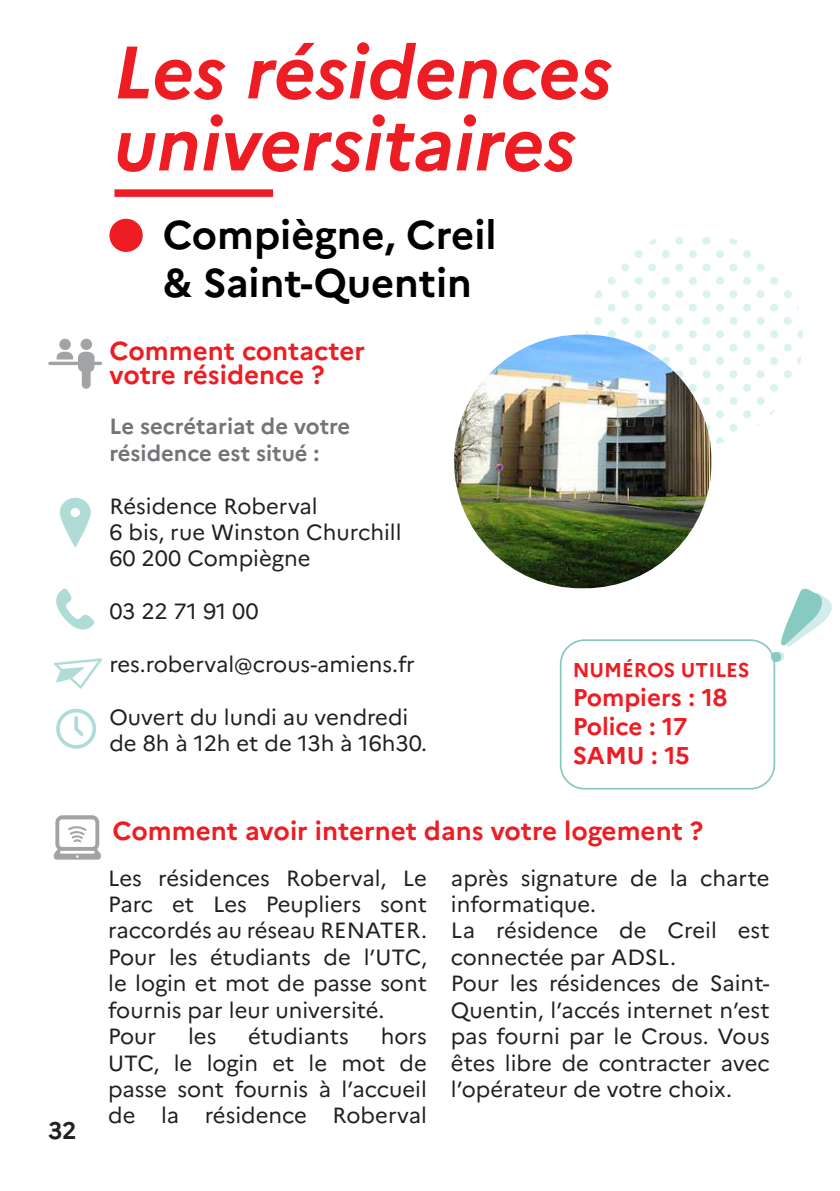
<style>
.page{position:relative;width:840px;height:1191px;background:#fff}
.page>*{position:absolute;margin:0;border:0;box-sizing:border-box;transform-origin:0 0}
.t1{font:italic 700 74px/72px "Marianne";color:#ee1d23}
.t2{font:700 40px/48px "Marianne";color:#000}
.t3{font:700 26px/24px "Marianne";color:#ee1d23}
.t4{font:700 24.2px/29.2px "Marianne";color:#ee1d23}
.t5{font:700 24px "Marianne";color:#231f20}
.t6{font:22px/26.4px "Marianne";color:#231f20}
.t7{font:700 22px/26.4px "Marianne";color:#727477}
.t8{font:700 20px "Marianne";color:#ee1d23}
</style>
<div class="page">
<div style="left:783px;top:290px;width:8px;height:8px;background:#d9f3ef;border-radius:50%"></div>
<svg style="left:769px;top:303px;width:8px;height:8px"></svg>
<svg style="left:797px;top:330px;width:5px;height:8px"></svg>
<div style="left:783px;top:343px;width:8px;height:8px;background:#d9f3ef;border-radius:50%"></div>
<div style="left:783px;top:317px;width:8px;height:8px;background:#d9f3ef;border-radius:50%"></div>
<svg style="left:769px;top:330px;width:8px;height:8px"></svg>
<div style="left:783px;top:370px;width:8px;height:8px;background:#d9f3ef;border-radius:50%"></div>
<svg style="left:797px;top:357px;width:4px;height:8px"></svg>
<svg style="left:742px;top:250px;width:8px;height:8px"></svg>
<svg style="left:729px;top:238px;width:8px;height:7px"></svg>
<div style="left:715px;top:250px;width:8px;height:8px;background:#d9f3ef;border-radius:50%"></div>
<svg style="left:742px;top:303px;width:8px;height:8px"></svg>
<svg style="left:769px;top:277px;width:8px;height:8px"></svg>
<svg style="left:742px;top:277px;width:8px;height:8px"></svg>
<div style="left:729px;top:290px;width:8px;height:8px;background:#d9f3ef;border-radius:50%"></div>
<div style="left:756px;top:290px;width:8px;height:8px;background:#d9f3ef;border-radius:50%"></div>
<div style="left:729px;top:263px;width:8px;height:8px;background:#d9f3ef;border-radius:50%"></div>
<div style="left:756px;top:263px;width:8px;height:8px;background:#d9f3ef;border-radius:50%"></div>
<svg style="left:715px;top:303px;width:8px;height:8px"></svg>
<svg style="left:742px;top:357px;width:8px;height:8px"></svg>
<svg style="left:742px;top:330px;width:8px;height:8px"></svg>
<div style="left:729px;top:343px;width:8px;height:8px;background:#d9f3ef;border-radius:50%"></div>
<div style="left:756px;top:343px;width:8px;height:8px;background:#d9f3ef;border-radius:50%"></div>
<div style="left:729px;top:317px;width:8px;height:8px;background:#d9f3ef;border-radius:50%"></div>
<div style="left:756px;top:317px;width:8px;height:8px;background:#d9f3ef;border-radius:50%"></div>
<div style="left:715px;top:357px;width:8px;height:8px;background:#d9f3ef;border-radius:50%"></div>
<svg style="left:769px;top:384px;width:8px;height:8px"></svg>
<svg style="left:742px;top:384px;width:8px;height:8px"></svg>
<div style="left:729px;top:397px;width:8px;height:8px;background:#d9f3ef;border-radius:50%"></div>
<div style="left:756px;top:397px;width:8px;height:8px;background:#d9f3ef;border-radius:50%"></div>
<div style="left:729px;top:370px;width:8px;height:8px;background:#d9f3ef;border-radius:50%"></div>
<div style="left:756px;top:370px;width:8px;height:8px;background:#d9f3ef;border-radius:50%"></div>
<svg style="left:715px;top:384px;width:8px;height:8px"></svg>
<svg style="left:769px;top:357px;width:8px;height:8px"></svg>
<div style="left:729px;top:424px;width:8px;height:8px;background:#d9f3ef;border-radius:50%"></div>
<svg style="left:716px;top:437px;width:7px;height:7px"></svg>
<svg style="left:770px;top:410px;width:4px;height:6px"></svg>
<svg style="left:742px;top:410px;width:8px;height:8px"></svg>
<div style="left:688px;top:250px;width:8px;height:8px;background:#d9f3ef;border-radius:50%"></div>
<div style="left:675px;top:237px;width:8px;height:8px;background:#d9f3ef;border-radius:50%"></div>
<div style="left:702px;top:237px;width:8px;height:8px;background:#d9f3ef;border-radius:50%"></div>
<svg style="left:715px;top:277px;width:8px;height:8px"></svg>
<div style="left:688px;top:277px;width:8px;height:8px;background:#d9f3ef;border-radius:50%"></div>
<div style="left:675px;top:290px;width:8px;height:8px;background:#d9f3ef;border-radius:50%"></div>
<div style="left:702px;top:290px;width:8px;height:8px;background:#d9f3ef;border-radius:50%"></div>
<div style="left:675px;top:263px;width:8px;height:8px;background:#d9f3ef;border-radius:50%"></div>
<div style="left:702px;top:263px;width:8px;height:8px;background:#d9f3ef;border-radius:50%"></div>
<div style="left:688px;top:357px;width:8px;height:8px;background:#d9f3ef;border-radius:50%"></div>
<svg style="left:715px;top:330px;width:8px;height:8px"></svg>
<div style="left:688px;top:330px;width:8px;height:8px;background:#d9f3ef;border-radius:50%"></div>
<div style="left:675px;top:343px;width:8px;height:8px;background:#d9f3ef;border-radius:50%"></div>
<div style="left:702px;top:343px;width:8px;height:8px;background:#d9f3ef;border-radius:50%"></div>
<div style="left:675px;top:317px;width:8px;height:8px;background:#d9f3ef;border-radius:50%"></div>
<div style="left:702px;top:317px;width:8px;height:8px;background:#d9f3ef;border-radius:50%"></div>
<svg style="left:661px;top:357px;width:8px;height:8px"></svg>
<div style="left:661px;top:330px;width:8px;height:8px;background:#d9f3ef;border-radius:50%"></div>
<svg style="left:688px;top:303px;width:8px;height:8px"></svg>
<div style="left:688px;top:384px;width:8px;height:8px;background:#d9f3ef;border-radius:50%"></div>
<div style="left:702px;top:397px;width:8px;height:8px;background:#d9f3ef;border-radius:50%"></div>
<svg style="left:675px;top:370px;width:8px;height:8px"></svg>
<div style="left:702px;top:370px;width:8px;height:8px;background:#d9f3ef;border-radius:50%"></div>
<svg style="left:702px;top:424px;width:8px;height:8px"></svg>
<svg style="left:715px;top:410px;width:8px;height:8px"></svg>
<div style="left:634px;top:250px;width:8px;height:8px;background:#d9f3ef;border-radius:50%"></div>
<svg style="left:648px;top:239px;width:8px;height:6px"></svg>
<div style="left:661px;top:277px;width:8px;height:8px;background:#d9f3ef;border-radius:50%"></div>
<div style="left:634px;top:277px;width:8px;height:8px;background:#d9f3ef;border-radius:50%"></div>
<svg style="left:620px;top:290px;width:9px;height:8px"></svg>
<svg style="left:647px;top:290px;width:9px;height:8px"></svg>
<svg style="left:620px;top:263px;width:9px;height:8px"></svg>
<svg style="left:647px;top:263px;width:9px;height:8px"></svg>
<div style="left:661px;top:250px;width:8px;height:8px;background:#d9f3ef;border-radius:50%"></div>
<div style="left:634px;top:330px;width:8px;height:8px;background:#d9f3ef;border-radius:50%"></div>
<svg style="left:647px;top:343px;width:9px;height:8px"></svg>
<svg style="left:620px;top:317px;width:9px;height:8px"></svg>
<svg style="left:647px;top:317px;width:9px;height:8px"></svg>
<div style="left:607px;top:330px;width:8px;height:8px;background:#d9f3ef;border-radius:50%"></div>
<div style="left:661px;top:303px;width:8px;height:8px;background:#d9f3ef;border-radius:50%"></div>
<div style="left:634px;top:303px;width:8px;height:8px;background:#d9f3ef;border-radius:50%"></div>
<div style="left:607px;top:277px;width:8px;height:8px;background:#d9f3ef;border-radius:50%"></div>
<svg style="left:595px;top:290px;width:6px;height:8px"></svg>
<svg style="left:593px;top:317px;width:8px;height:8px"></svg>
<div style="left:607px;top:303px;width:8px;height:8px;background:#d9f3ef;border-radius:50%"></div>
<img style="left:454px;top:334px;width:257px;height:254px;border-radius:127px">
<svg style="left:769px;top:588px;width:63px;height:74px"></svg>
<div style="left:559px;top:639px;width:215px;height:150px;border:2px solid #86cac1;border-radius:24px"></div>
<svg style="left:54px;top:815px;width:47px;height:44px"></svg>
<svg style="left:54px;top:658px;width:48px;height:31px"></svg>
<svg style="left:48px;top:352px;width:54px;height:37px"></svg>
<div style="left:59px;top:339px;width:12px;height:11px;background:#a2a3a5;border-radius:50%"></div>
<div style="left:80px;top:339px;width:12px;height:11px;background:#a2a3a5;border-radius:50%"></div>
<svg style="left:56px;top:588px;width:39px;height:41px"></svg>
<svg style="left:56px;top:709px;width:40px;height:39px"></svg>
<svg style="left:59px;top:498px;width:32px;height:50px"></svg>
<div style="left:114px;top:189px;width:159px;height:8px;background:#ee1d23"></div>
<div style="left:109px;top:219px;width:34px;height:33px;background:#ee1d23;border-radius:50%"></div>
<p class="t5" style="left:48px;top:1115px;width:30px">32</p>
<h1 class="t1" style="left:114px;top:36px;width:500px">Les résidences universitaires</h1>
<h2 class="t2" style="left:163px;top:210px;width:335px">Compiègne, Creil &amp; Saint-Quentin</h2>
<p class="t3" style="left:109px;top:339px;width:257px">Comment contacter votre résidence ?</p>
<p class="t7" style="left:109px;top:413px;width:242px">Le secrétariat de votre résidence est situé :</p>
<p class="t6" style="left:109px;top:492px;width:293px">Résidence Roberval<br>6 bis, rue Winston Churchill<br>60 200 Compiègne</p>
<p class="t6" style="left:109px;top:598px;width:151px">03 22 71 91 00</p>
<p class="t6" style="left:109px;top:651px;width:307px">res.roberval@crous-amiens.fr</p>
<p class="t6" style="left:109px;top:703px;width:319px">Ouvert du lundi au vendredi de 8h à 12h et de 13h à 16h30.</p>
<p class="t8" style="left:572px;top:657px;width:178px">NUMÉROS UTILES</p>
<p class="t4" style="left:572px;top:683px;width:156px">Pompiers : 18<br>Police : 17<br>SAMU : 15</p>
<p class="t3" style="left:112px;top:819px;width:592px">Comment avoir internet dans votre logement ?</p>
<p class="t6" style="left:108px;top:864px;width:320px">Les résidences Roberval, Le<br>Parc et Les Peupliers sont raccordés au réseau RENATER.<br>Pour les étudiants de l’UTC, le login et mot de passe sont fournis par leur université.<br>Pour</p>
<p class="t6" style="left:188px;top:1023px;width:30px">les</p>
<p class="t6" style="left:248px;top:1023px;width:102px">étudiants</p>
<p class="t6" style="left:108px;top:1023px;width:320px;text-align:justify;text-indent:272px">hors UTC, le login et le mot de passe sont fournis à l’accueil de la résidence Roberval</p>
<p class="t6" style="left:450px;top:864px;width:320px">après signature de la charte informatique.<br>La résidence de Creil est connectée par ADSL.<br>Pour les résidences de Saint-<br>Quentin, l’accés internet n’est pas fourni par le Crous. Vous êtes libre de contracter avec l’opérateur de votre choix.</p>
</div>
